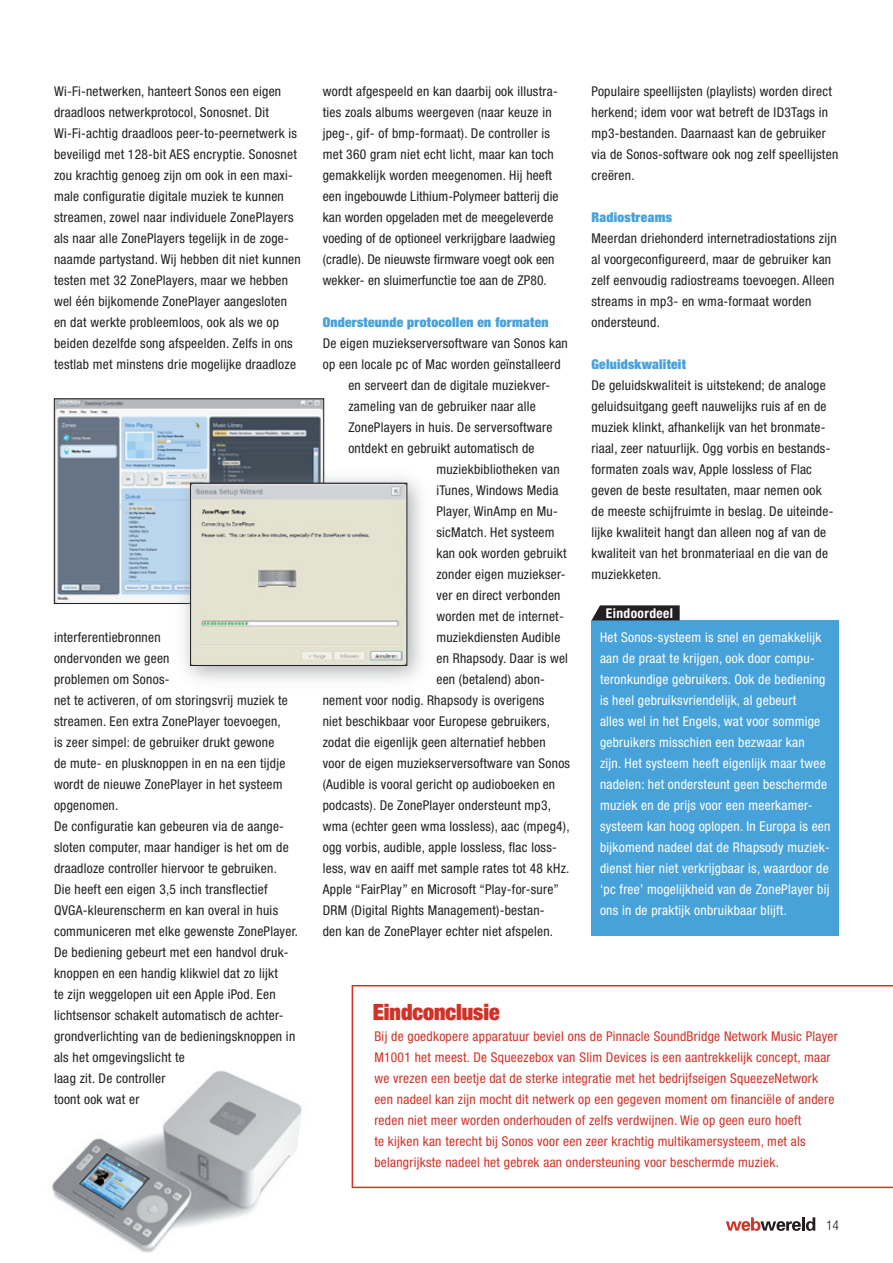
<style>
.page{position:relative;width:893px;height:1263px;background:#fff}
.page>*{position:absolute;margin:0;border:0;box-sizing:border-box;transform-origin:0 0}
.t1{font:900 condensed 22.5px "Helvetica Neue LT Std";color:#d13227}
.t2{font:condensed 13.5px/21px "Helvetica Neue LT Std";letter-spacing:.02em;color:#231f20}
.t3{font:condensed 13.5px/21px "Helvetica Neue LT Std";letter-spacing:.02em;color:#fff}
.t4{font:condensed 13.5px/21px "Helvetica Neue LT Std";letter-spacing:.02em;color:#d13227}
.t5{font:900 condensed 13.5px "Helvetica Neue LT Std";letter-spacing:.02em;color:#47a2da}
.t6{font:700 condensed 13.5px "Helvetica Neue LT Std";letter-spacing:.03em;color:#fff}
.t7{font:300 condensed 13.5px "Helvetica Neue LT Std";color:#231f20}
</style>
<div class="page">
<svg style="left:726px;top:1217px;width:89px;height:14px"></svg>
<img style="left:56px;top:401px;width:266px;height:201px">
<div style="left:54px;top:399px;width:270px;height:205px;border:1px solid #231f20"></div>
<div style="left:175px;top:467px;width:257px;height:223px;background:#8c9093;opacity:.75"></div>
<img style="left:192px;top:485px;width:213px;height:179px">
<div style="left:190px;top:483px;width:217px;height:183px;border:1px solid #231f20"></div>
<img style="left:52px;top:1070px;width:250px;height:183px">
<div style="left:591px;top:620px;width:248px;height:316px;background:#47a2da"></div>
<svg style="left:591px;top:605px;width:89px;height:15px"></svg>
<svg style="left:352px;top:985px;width:541px;height:203px"></svg>
<p class="t2" style="left:54px;top:81px;width:248px">Wi-Fi-netwerken, hanteert Sonos een eigen draadloos netwerkprotocol, Sonosnet. Dit Wi-Fi-achtig draadloos peer-to-peer-netwerk is beveiligd met 128-bit AES encryptie. Sonosnet zou krachtig genoeg zijn om ook in een maxi&shy;male configuratie digitale muziek te kunnen streamen, zowel naar individuele ZonePlayers als naar alle ZonePlayers tegelijk in de zoge&shy;naamde partystand. Wij hebben dit niet kunnen testen met 32 ZonePlayers, maar we hebben wel één bijkomende ZonePlayer aangesloten en dat werkte probleemloos, ook als we op beiden dezelfde song afspeelden. Zelfs in ons testlab met minstens drie mogelijke draadloze</p>
<p class="t2" style="left:54px;top:627px;width:246px">interferentiebronnen<br>ondervonden we geen<br>problemen om Sonos-<br>net te activeren, of om storingsvrij muziek te streamen. Een extra Zone-Player toevoegen,<br>is zeer simpel: de gebruiker drukt gewone<br>de mute- en plusknoppen in en na een tijdje wordt de nieuwe ZonePlayer in het systeem opgenomen.<br>De configuratie kan gebeuren via de aange&shy;sloten computer, maar handiger is het om de draadloze controller hiervoor te gebruiken.<br>Die heeft een eigen 3,5 inch transflectief QVGA-kleurenscherm en kan overal in huis communiceren met elke gewenste ZonePlayer.<br>De bediening gebeurt met een handvol druk&shy;knoppen en een handig klikwiel dat zo lijkt<br>te zijn weggelopen uit een Apple iPod. Een lichtsensor schakelt automatisch de achter&shy;grondverlichting van de bedieningsknoppen in als het omgevingslicht te<br>laag zit. De controller<br>toont ook wat er</p>
<p class="t2" style="left:323px;top:81px;width:237px">wordt afgespeeld en kan daarbij ook illustra&shy;ties zoals albums weergeven (naar keuze in jpeg-, gif- of bmp-formaat). De controller is met 360 gram niet echt licht, maar kan toch gemakkelijk worden meegenomen. Hij heeft een ingebouwde Lithium-Polymeer batterij die kan worden opgeladen met de meegeleverde voeding of de optioneel verkrijgbare laadwieg (cradle). De nieuwste firmware voegt ook een wekker- en sluimerfunctie toe aan de ZP80.</p>
<p class="t5" style="left:323px;top:314px;width:227px">Ondersteunde protocollen en formaten</p>
<p class="t2" style="left:323px;top:333px;width:247px">De eigen muziekserversoftware van Sonos kan</p>
<p class="t2" style="left:323px;top:354px;width:239px">op een locale pc of Mac worden geïnstalleerd</p>
<p class="t2" style="left:348px;top:375px;width:203px">en serveert dan de digitale muziekver-</p>
<p class="t2" style="left:348px;top:396px;width:189px">zameling van de gebruiker naar alle</p>
<p class="t2" style="left:348px;top:417px;width:206px">ZonePlayers in huis. De serversoftware</p>
<p class="t2" style="left:348px;top:438px;width:188px">ontdekt en gebruikt automatisch de</p>
<p class="t2" style="left:436px;top:459px;width:125px">muziekbibliotheken van</p>
<p class="t2" style="left:436px;top:480px;width:123px">iTunes, Windows Media</p>
<p class="t2" style="left:436px;top:501px;width:123px">Player, WinAmp en Mu-</p>
<p class="t2" style="left:436px;top:522px;width:120px">sicMatch. Het systeem</p>
<p class="t2" style="left:436px;top:543px;width:132px">kan ook worden gebruikt</p>
<p class="t2" style="left:436px;top:564px;width:131px">zonder eigen muziekser-</p>
<p class="t2" style="left:436px;top:585px;width:126px">ver en direct verbonden</p>
<p class="t2" style="left:436px;top:606px;width:129px">worden met de internet-</p>
<p class="t2" style="left:436px;top:627px;width:125px">muziekdiensten Audible</p>
<p class="t2" style="left:436px;top:648px;width:133px">en Rhapsody. Daar is wel</p>
<p class="t2" style="left:436px;top:669px;width:110px">een (betalend) abon-</p>
<p class="t2" style="left:323px;top:690px;width:223px">nement voor nodig. Rhapsody is overigens</p>
<p class="t2" style="left:323px;top:711px;width:229px">niet beschikbaar voor Europese gebruikers,</p>
<p class="t2" style="left:323px;top:732px;width:224px">zodat die eigenlijk geen alternatief hebben</p>
<p class="t2" style="left:323px;top:753px;width:249px">voor de eigen muziekserversoftware van Sonos</p>
<p class="t2" style="left:323px;top:774px;width:234px">(Audible is vooral gericht op audioboeken en</p>
<p class="t2" style="left:323px;top:795px;width:230px">podcasts). De ZonePlayer ondersteunt mp3,</p>
<p class="t2" style="left:323px;top:816px;width:248px">wma (echter geen wma lossless), aac (mpeg4),</p>
<p class="t2" style="left:323px;top:837px;width:236px">ogg vorbis, audible, apple lossless, flac loss-</p>
<p class="t2" style="left:323px;top:858px;width:248px">less, wav en aaiff met sample rates tot 48 kHz.</p>
<p class="t2" style="left:323px;top:879px;width:238px">Apple “FairPlay” en Microsoft “Play-for-sure”</p>
<p class="t2" style="left:323px;top:900px;width:223px">DRM (Digital Rights Management)-bestan-</p>
<p class="t2" style="left:323px;top:921px;width:232px">den kan de ZonePlayer echter niet afspelen.</p>
<p class="t2" style="left:591px;top:81px;width:248px">Populaire speellijsten (playlists) worden direct herkend; idem voor wat betreft de ID3Tags in mp3-bestanden. Daarnaast kan de gebruiker via de Sonos-software ook nog zelf speellijsten creëren.</p>
<p class="t5" style="left:591px;top:209px;width:82px">Radiostreams</p>
<p class="t2" style="left:591px;top:228px;width:247px">Meerdan driehonderd internetradiostations zijn al voorgeconfigureerd, maar de gebruiker kan zelf eenvoudig radiostreams toevoegen. Alleen streams in mp3- en wma-formaat worden ondersteund.</p>
<p class="t5" style="left:591px;top:356px;width:96px">Geluidskwaliteit</p>
<p class="t2" style="left:591px;top:375px;width:243px">De geluidskwaliteit is uitstekend; de analoge geluidsuitgang geeft nauwelijks ruis af en de muziek klinkt, afhankelijk van het bronmate&shy;riaal, zeer natuurlijk. Ogg vorbis en bestands&shy;formaten zoals wav, Apple lossless of Flac geven de beste resultaten, maar nemen ook de meeste schijfruimte in beslag. De uiteinde&shy;lijke kwaliteit hangt dan alleen nog af van de kwaliteit van het bronmateriaal en die van de muziekketen.</p>
<p class="t6" style="left:606px;top:605px;width:69px">Eindoordeel</p>
<p class="t3" style="left:600px;top:627px;width:232px">Het Sonos-systeem is snel en gemakkelijk aan de praat te krijgen, ook door compu&shy;teronkundige gebruikers. Ook de bediening is heel gebruiksvriendelijk, al gebeurt<br>alles wel in het Engels, wat voor sommige gebruikers misschien een bezwaar kan<br>zijn. Het systeem heeft eigenlijk maar twee nadelen: het ondersteunt geen beschermde muziek en de prijs voor een meerkamer&shy;systeem kan hoog oplopen. In Europa is een bijkomend nadeel dat de Rhapsody muziek&shy;dienst hier niet verkrijgbaar is, waardoor de ‘pc free’ mogelijkheid van de ZonePlayer bij ons in de praktijk onbruikbaar blijft.</p>
<h1 class="t1" style="left:373px;top:998px;width:128px">Eindconclusie</h1>
<p class="t4" style="left:374px;top:1026px;width:465px">Bij de goedkopere apparatuur beviel ons de Pinnacle SoundBridge Network Music Player M1001 het meest. De Squeezebox van Slim Devices is een aantrekkelijk concept, maar we vrezen een beetje dat de sterke integratie met het bedrijfseigen SqueezeNetwork een nadeel kan zijn mocht dit netwerk op een gegeven moment om financiële of andere reden niet meer worden onderhouden of zelfs verdwijnen. Wie op geen euro hoeft<br>te kijken kan terecht bij Sonos voor een zeer krachtig multikamersysteem, met als belangrijkste nadeel het gebrek aan ondersteuning voor beschermde muziek.</p>
<p class="t7" style="left:826px;top:1217px;width:7px">14</p>
</div>
